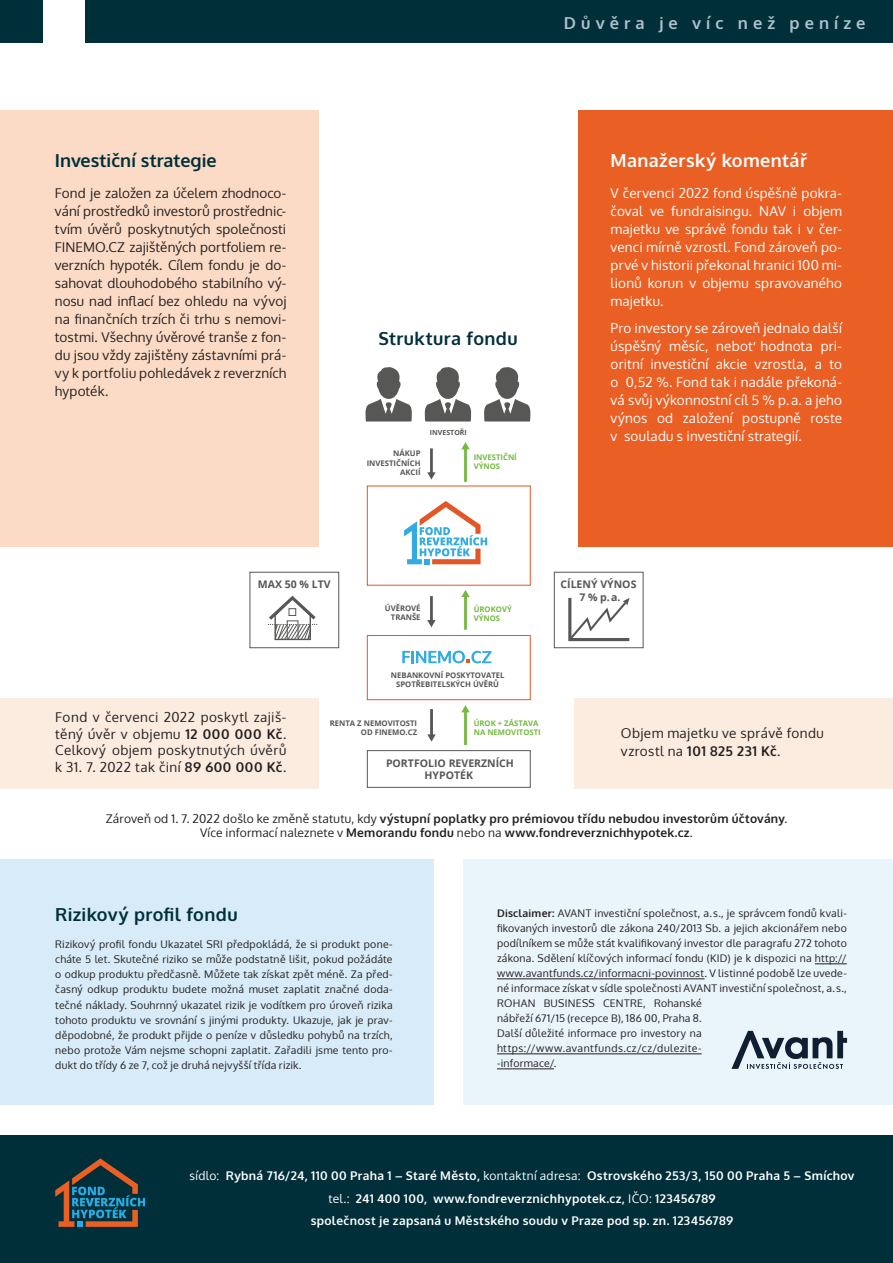
<style>
.page{position:relative;width:893px;height:1263px;background:#fff}
.page>*{position:absolute;margin:0;border:0;box-sizing:border-box;transform-origin:0 0}
.t1{font:700 18px "Oxygen";letter-spacing:.01em;color:#002f3a}
.t2{font:700 18px "Oxygen";letter-spacing:.02em;color:#fff}
.t3{font:700 16.5px "Oxygen";letter-spacing:.305em;color:#adc2ca}
.t4{font:13.5px/18px "Oxygen";letter-spacing:.025em;color:#231f20;text-align:justify}
.t5{font:13.5px/18px "Oxygen";letter-spacing:.015em;color:#fff;text-align:justify}
.t6{font:700 12px/22.5px "Oxygen";letter-spacing:.03em;color:#fff;text-align:center}
.t7{font:700 12px/14.4px "Oxygen";letter-spacing:.02em;color:#231f20;text-align:center}
.t8{font:10.5px/15px "Oxygen";letter-spacing:.025em;color:#231f20;text-align:justify}
.t9{font:700 10.5px/12.6px "Open Sans";color:#575756;text-align:center}
.t10{font:700 7.65px/9.3px "Open Sans";color:#575756;text-align:right}
.t11{font:700 7.65px/9.3px "Open Sans";color:#74b943}
.t12{font:700 7.05px "Open Sans";color:#575756}
.s1{font-weight:700}
.s2{font-weight:400}
</style>
<div class="page">
<div style="left:0;top:0;width:43px;height:43px;background:#002f3a"></div>
<div style="left:85px;top:0;width:808px;height:43px;background:#002f3a"></div>
<div style="left:0;top:1135px;width:893px;height:128px;background:#002f3a"></div>
<div style="left:0;top:859px;width:433px;height:245px;background:#d7ebf8"></div>
<div style="left:463px;top:859px;width:430px;height:245px;background:#e9f4fb"></div>
<div style="left:367px;top:486px;width:164px;height:99px;border:1px solid #e25725"></div>
<div style="left:367px;top:635px;width:164px;height:65px;border:1px solid #e25725"></div>
<div style="left:250px;top:572px;width:89px;height:76px;border:1px solid #575756"></div>
<div style="left:554px;top:572px;width:89px;height:76px;border:1px solid #575756"></div>
<div style="left:367px;top:750px;width:164px;height:38px;border:1px solid #575756"></div>
<svg style="left:404px;top:501px;width:83px;height:63px"></svg>
<svg style="left:365px;top:367px;width:47px;height:54px"></svg>
<svg style="left:424px;top:367px;width:48px;height:54px"></svg>
<svg style="left:484px;top:367px;width:47px;height:54px"></svg>
<hr style="left:430px;top:448px;width:3px;height:25px;background:#575756">
<svg style="left:427px;top:472px;width:9px;height:7px"></svg>
<hr style="left:464px;top:448px;width:3px;height:34px;background:#74b943">
<svg style="left:461px;top:442px;width:9px;height:7px"></svg>
<hr style="left:430px;top:596px;width:3px;height:25px;background:#575756">
<svg style="left:427px;top:620px;width:9px;height:7px"></svg>
<hr style="left:464px;top:596px;width:3px;height:34px;background:#74b943">
<svg style="left:461px;top:590px;width:9px;height:7px"></svg>
<hr style="left:464px;top:711px;width:3px;height:34px;background:#74b943">
<svg style="left:461px;top:705px;width:9px;height:7px"></svg>
<hr style="left:430px;top:709px;width:3px;height:27px;background:#575756">
<svg style="left:427px;top:734px;width:9px;height:8px"></svg>
<svg style="left:267px;top:595px;width:51px;height:46px"></svg>
<div style="left:287px;top:620px;width:11px;height:20px;border:1px solid #575756"></div>
<div style="left:289px;top:608px;width:7px;height:8px;border:1px solid #575756"></div>
<svg style="left:568px;top:597px;width:62px;height:45px"></svg>
<svg style="left:402px;top:651px;width:89px;height:12px"></svg>
<svg style="left:55px;top:1158px;width:90px;height:69px"></svg>
<hr style="left:815px;top:963px;width:32px;height:1px;background:#231f20">
<hr style="left:497px;top:978px;width:207px;height:1px;background:#231f20">
<hr style="left:497px;top:1053px;width:205px;height:1px;background:#231f20">
<hr style="left:497px;top:1068px;width:57px;height:1px;background:#231f20">
<svg style="left:731px;top:1031px;width:116px;height:38px"></svg>
<div style="left:0;top:111px;width:318px;height:436px;background:#fbdbc5"></div>
<div style="left:579px;top:111px;width:314px;height:436px;background:#ea5f23"></div>
<div style="left:575px;top:698px;width:318px;height:90px;background:#fcecdf"></div>
<div style="left:0;top:698px;width:318px;height:90px;background:#fcecdf"></div>
<h1 class="t1" style="left:55px;top:150px;width:163px">Investiční strategie</h1>
<p class="t4" style="left:55px;top:184px;width:233px">Fond je založen za účelem zhodnoco&shy;vání prostředků investorů prostřednic&shy;tvím úvěrů poskytnutých společnosti FINEMO.CZ zajištěných portfoliem re&shy;verzních hypoték. Cílem fondu je do&shy;sahovat dlouhodobého stabilního vý&shy;nosu nad inflací bez ohledu na vývoj na finančních trzích či trhu s nemovi&shy;tostmi. Všechny úvěrové tranše z fon&shy;du jsou vždy zajištěny zástavními prá&shy;vy k portfoliu pohledávek z reverzních hypoték.</p>
<h2 class="t3" style="left:564px;top:12px;width:303px">Důvěra je víc než peníze</h2>
<h1 class="t1" style="left:378px;top:327px;width:141px">Struktura fondu</h1>
<p class="t10" style="left:367px;top:449px;width:55px">NÁKUP<br>INVESTIČNÍCH<br>AKCIÍ</p>
<p class="t12" style="left:430px;top:427px;width:38px">INVESTOŘI</p>
<p class="t11" style="left:474px;top:452px;width:45px">INVESTIČNÍ<br>VÝNOS</p>
<h1 class="t2" style="left:611px;top:150px;width:198px">Manažerský komentář</h1>
<p class="t5" style="left:611px;top:184px;width:233px">V červenci 2022 fond úspěšně pokra&shy;čoval ve fundraisingu. NAV i objem majetku ve správě fondu tak i v čer&shy;venci mírně vzrostl. Fond zároveň po&shy;prvé v historii překonal hranici 100 mi&shy;lionů korun v objemu spravovaného majetku.</p>
<p class="t5" style="left:611px;top:319px;width:233px">Pro investory se zároveň jednalo další úspěšný měsíc, neboť hodnota pri&shy;oritní investiční akcie vzrostla, a to o 0,52 %. Fond tak i nadále překoná&shy;vá svůj výkonnostní cíl 5 % p. a. a jeho výnos od založení postupně roste v souladu s investiční strategií.</p>
<p class="t9" style="left:258px;top:578px;width:74px">MAX 50 % LTV</p>
<p class="t9" style="left:560px;top:578px;width:77px">CÍLENÝ VÝNOS<br>7 % p. a.</p>
<p class="t10" style="left:385px;top:603px;width:37px">ÚVĚROVÉ</p>
<p class="t11" style="left:474px;top:604px;width:40px">ÚROKOVÝ<br>VÝNOS</p>
<p class="t10" style="left:391px;top:613px;width:31px">TRANŠE</p>
<p class="t4" style="left:55px;top:709px;width:232px;line-height:16.5px">Fond v červenci 2022 poskytl zajiš&shy;těný úvěr v objemu <span class="s1">12 000 000 Kč</span>.<br>Celkový objem poskytnutých úvěrů k 31. 7. 2022 tak činí <span class="s1">89 600 000 Kč</span>.</p>
<p class="t10" style="left:391px;top:670px;width:115px;text-align:center">NEBANKOVNÍ POSKYTOVATEL<br>SPOTŘEBITELSKÝCH ÚVĚRŮ</p>
<p class="t11" style="left:474px;top:718px;width:69px">ÚROK + ZÁSTAVA<br>NA NEMOVITOSTI</p>
<p class="t10" style="left:330px;top:718px;width:89px">RENTA Z NEMOVITOSTI<br>OD FINEMO.CZ</p>
<p class="t9" style="left:386px;top:756px;width:129px">PORTFOLIO REVERZNÍCH<br>HYPOTÉK</p>
<p class="t4" style="left:621px;top:724px;width:205px">Objem majetku ve správě fondu vzrostl na <span class="s1">101 825 231 Kč</span>.</p>
<p class="t7" style="left:106px;top:812px;width:683px"><span class="s2">Zároveň od 1. 7. 2022 došlo ke změně statutu, kdy</span> výstupní poplatky pro prémiovou třídu nebudou investorům účtovány<span class="s2">.<br>Více informací naleznete v</span> Memorandu fondu <span class="s2">nebo na</span> www.fondreverznichhypotek.cz<span class="s2">.</span></p>
<h1 class="t1" style="left:55px;top:903px;width:184px">Rizikový profil fondu</h1>
<p class="t8" style="left:55px;top:937px;width:339px">Rizikový profil fondu Ukazatel SRI předpokládá, že si produkt pone&shy;cháte 5 let. Skutečné riziko se může podstatně lišit, pokud požádáte o odkup produktu předčasně. Můžete tak získat zpět méně. Za před&shy;časný odkup produktu budete možná muset zaplatit značné doda&shy;tečné náklady. Souhrnný ukazatel rizik je vodítkem pro úroveň rizika tohoto produktu ve srovnání s jinými produkty. Ukazuje, jak je prav&shy;děpodobné, že produkt přijde o peníze v důsledku pohybů na trzích, nebo protože Vám nejsme schopni zaplatit. Zařadili jsme tento pro&shy;dukt do třídy 6 ze 7, což je druhá nejvyšší třída rizik.</p>
<p class="t8" style="left:497px;top:906px;width:351px;text-align:left"><span class="s1">Disclaimer:</span> AVANT investiční společnost, a. s., je správcem fondů kvali&shy;fikovaných investorů dle zákona 240/2013 Sb. a jejich akcionářem nebo podílníkem se může stát kvalifikovaný investor dle paragrafu 272 tohoto zákona. Sdělení klíčových informací fondu (KID) je k dispozici na http:// www.avantfunds.cz/informacni-povinnost. V listinné podobě lze uvede&shy;né informace získat v sídle společnosti AVANT investiční společnost, a. s., ROHAN BUSINESS CENTRE, Rohanské<br>nábřeží 671/15 (recepce B), 186 00, Praha 8.<br>Další důležité informace pro investory na https://www.avantfunds.cz/cz/dulezite-<br>-informace/.</p>
<p class="t6" style="left:190px;top:1165px;width:666px"><span class="s2">sídlo:</span> Rybná 716/24, 110 00 Praha 1 – Staré Město, <span class="s2">kontaktní adresa:</span> Ostrovského 253/3, 150 00 Praha 5 – Smíchov <span class="s2">tel.:</span> 241 400 100, www.fondreverznichhypotek.cz, <span class="s2">IČO:</span> 123456789<br>společnost je zapsaná u Městského soudu v Praze pod sp. zn. 123456789</p>
</div>
